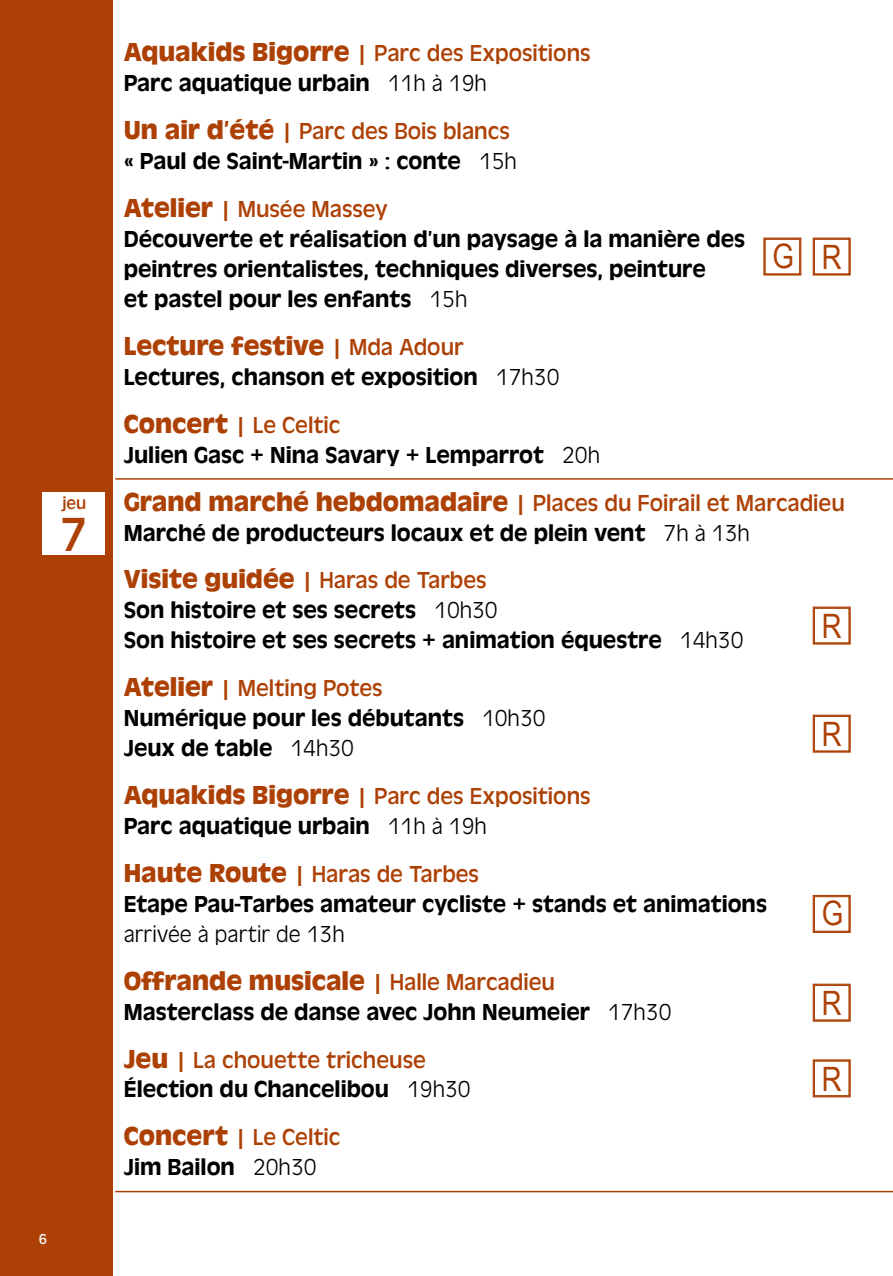
<style>
.page{position:relative;width:893px;height:1276px;background:#fff}
.page>*{position:absolute;margin:0;border:0;box-sizing:border-box;transform-origin:0 0}
.t1{font:49.8px "Antique Oli";color:#ad4105}
.t2{font:33.6px "Arial Narrow Special G1";color:#ad4105}
.t3{font:700 27px "Antique Oli";color:#ad4105}
.t4{font:500 24px/30px "Antique Oli";color:#000}
.t5{font:24px/30px "Antique Oli";color:#ad4105}
.t6{font:300 24px "Antique Oli";color:#000}
.t7{font:18px "Antique Oli";color:#ad4105}
.t8{font:15px "Antique Oli";color:#fff}
.s1{font-weight:700;font-size:27px}
.s2{font-weight:500;color:#000}
.s3{font-weight:300;color:#000}
.s4{font-weight:700;font-size:27px;color:#ad4105}
.s5{font-weight:400;color:#ad4105}
.s6{font-weight:300}
.s7{font-weight:400;font-size:24px}
</style>
<div class="page">
<div style="left:0;top:0;width:113px;height:1276px;background:#ad4105"></div>
<hr style="left:115px;top:478px;width:778px;height:2px;background:#ad4105">
<hr style="left:115px;top:1190px;width:778px;height:2px;background:#ad4105">
<svg style="left:763px;top:237px;width:38px;height:39px"></svg>
<div style="left:764px;top:239px;width:36px;height:35px;border:1px solid #ad4105"></div>
<div style="left:765px;top:239px;width:35px;height:35px;border:1px solid #ad4105"></div>
<svg style="left:813px;top:237px;width:38px;height:39px"></svg>
<div style="left:814px;top:239px;width:36px;height:35px;border:1px solid #ad4105"></div>
<div style="left:814px;top:239px;width:35px;height:35px;border:1px solid #ad4105"></div>
<div style="left:43px;top:492px;width:62px;height:63px;background:#fff"></div>
<svg style="left:813px;top:606px;width:38px;height:38px"></svg>
<div style="left:814px;top:607px;width:36px;height:36px;border:1px solid #ad4105"></div>
<div style="left:814px;top:608px;width:35px;height:35px;border:1px solid #ad4105"></div>
<svg style="left:813px;top:714px;width:38px;height:38px"></svg>
<div style="left:814px;top:715px;width:36px;height:36px;border:1px solid #ad4105"></div>
<div style="left:814px;top:716px;width:35px;height:35px;border:1px solid #ad4105"></div>
<svg style="left:813px;top:895px;width:38px;height:38px"></svg>
<div style="left:814px;top:896px;width:36px;height:36px;border:1px solid #ad4105"></div>
<div style="left:814px;top:896px;width:35px;height:35px;border:1px solid #ad4105"></div>
<svg style="left:813px;top:983px;width:38px;height:38px"></svg>
<div style="left:814px;top:984px;width:36px;height:36px;border:1px solid #ad4105"></div>
<div style="left:814px;top:985px;width:35px;height:35px;border:1px solid #ad4105"></div>
<svg style="left:813px;top:1059px;width:38px;height:38px"></svg>
<div style="left:814px;top:1060px;width:36px;height:36px;border:1px solid #ad4105"></div>
<div style="left:814px;top:1061px;width:35px;height:35px;border:1px solid #ad4105"></div>
<p class="t7" style="left:61px;top:493px;width:26px">jeu</p>
<h1 class="t1" style="left:60px;top:507px;width:29px">7</h1>
<p class="t8" style="left:39px;top:1230px;width:10px">6</p>
<p class="t5" style="left:124px;top:39px;width:469px"><span class="s1">Aquakids Bigorre</span> | Parc des Expositions<br><span class="s2">Parc aquatique urbain</span> <span class="s3">11h à 19h</span></p>
<p class="t4" style="left:124px;top:116px;width:395px"><span class="s4">Un air d’été</span> <span class="s5">| Parc des Bois blancs </span>« Paul de Saint-Martin » : conte <span class="s6">15h</span></p>
<p class="t4" style="left:124px;top:194px;width:623px"><span class="s4">Atelier</span> <span class="s5">| Musée Massey<br></span>Découverte et réalisation d’un paysage à la manière des peintres orientalistes, techniques diverses, peinture<br>et pastel pour les enfants <span class="s6">15h</span></p>
<p class="t3" style="left:124px;top:331px;width:341px">Lecture festive <span class="s7">| Mda Adour</span></p>
<p class="t4" style="left:124px;top:353px;width:437px;line-height:48px">Lectures, chanson et exposition <span class="s6">17h30<br></span><span class="s4">Concert</span> <span class="s5">| Le Celtic</span></p>
<p class="t4" style="left:124px;top:431px;width:723px;line-height:48px">Julien Gasc + Nina Savary + Lemparrot <span class="s6">20h<br></span><span class="s4">Grand marché hebdomadaire</span> <span class="s5">| Places du Foirail et Marcadieu</span></p>
<p class="t4" style="left:124px;top:509px;width:628px;line-height:48px">Marché de producteurs locaux et de plein vent <span class="s6">7h à 13h<br></span><span class="s4">Visite guidée</span> <span class="s5">| Haras de Tarbes</span></p>
<p class="t4" style="left:124px;top:595px;width:621px">Son histoire et ses secrets <span class="s6">10h30<br></span>Son histoire et ses secrets + animation équestre <span class="s6">14h30</span></p>
<p class="t4" style="left:124px;top:673px;width:423px"><span class="s4">Atelier</span> <span class="s5">| Melting Potes<br></span>Numérique pour les débutants <span class="s6">10h30<br></span>Jeux de table <span class="s6">14h30</span></p>
<p class="t5" style="left:124px;top:781px;width:469px"><span class="s1">Aquakids Bigorre</span> | Parc des Expositions<br><span class="s2">Parc aquatique urbain</span> <span class="s3">11h à 19h</span></p>
<p class="t4" style="left:124px;top:859px;width:645px"><span class="s4">Haute Route</span> <span class="s5">| Haras de Tarbes<br></span>Etape Pau-Tarbes amateur cycliste + stands et animations</p>
<p class="t6" style="left:124px;top:921px;width:223px">arrivée à partir de 13h</p>
<p class="t3" style="left:124px;top:965px;width:433px">Offrande musicale <span class="s7">| Halle Marcadieu</span></p>
<p class="t4" style="left:124px;top:988px;width:549px;line-height:48px">Masterclass de danse avec John Neumeier <span class="s6">17h30<br></span><span class="s4">Jeu</span> <span class="s5">| La chouette tricheuse</span></p>
<p class="t4" style="left:124px;top:1065px;width:348px;line-height:48px">Élection du Chancelibou <span class="s6">19h30<br></span><span class="s4">Concert</span> <span class="s5">| Le Celtic</span></p>
<p class="t4" style="left:124px;top:1152px;width:194px">Jim Bailon <span class="s6">20h30</span></p>
<h2 class="t2" style="left:772px;top:235px;width:71px">G R</h2>
<h2 class="t2" style="left:822px;top:604px;width:21px">R</h2>
<h2 class="t2" style="left:822px;top:712px;width:21px">R</h2>
<h2 class="t2" style="left:822px;top:891px;width:23px">G</h2>
<h2 class="t2" style="left:822px;top:981px;width:21px">R</h2>
<h2 class="t2" style="left:822px;top:1057px;width:21px">R</h2>
</div>
